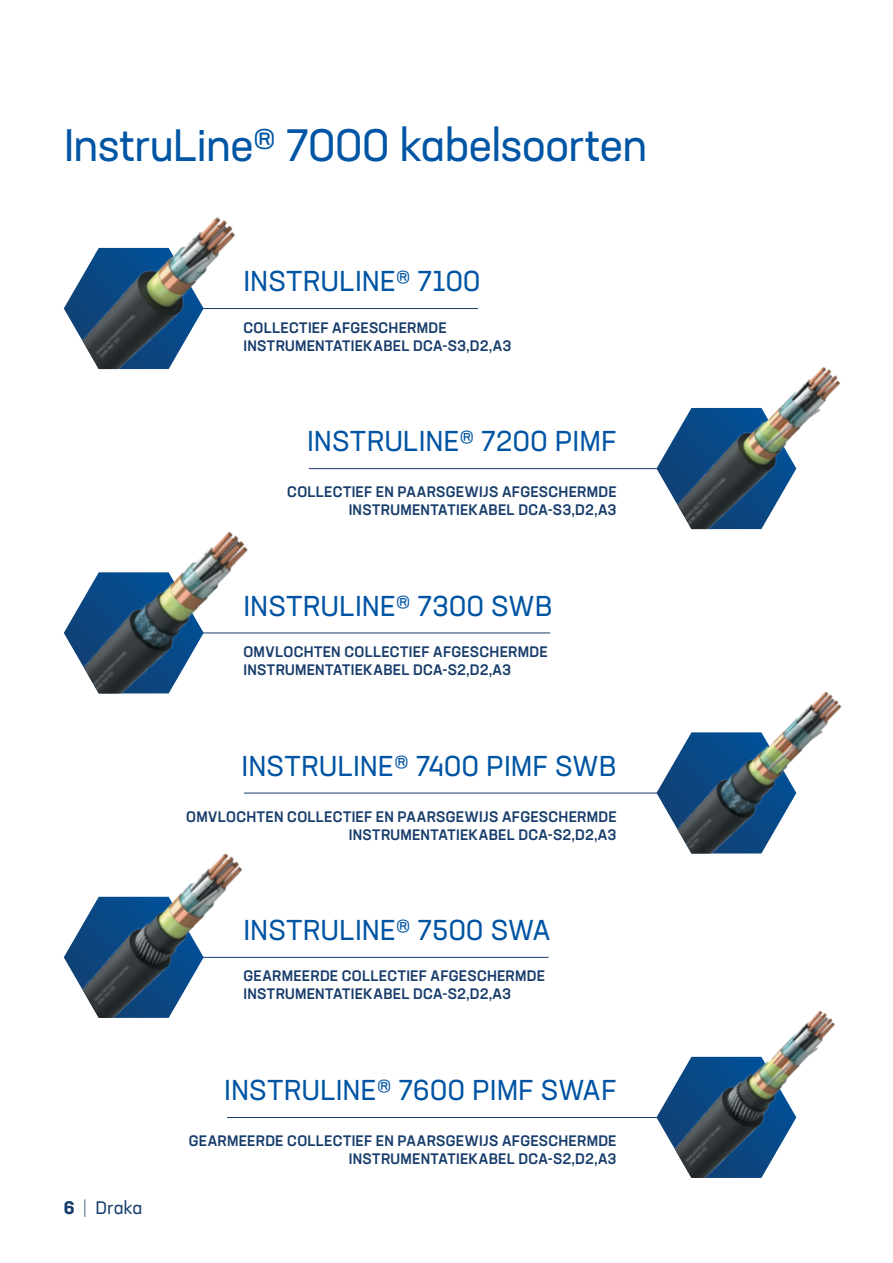
<style>
.page{position:relative;width:893px;height:1263px;background:#fff}
.page>*{position:absolute;margin:0;border:0;box-sizing:border-box;transform-origin:0 0}
.t1{font:45px "Neusa Next Std";letter-spacing:-.025em;color:#0155a5}
.t2{font:28.5px "Neusa Next Std";color:#0154a3}
.t3{font:18px "Neusa Next Std";letter-spacing:-.005em;color:#183d6c}
.t4{font:500 15px/18px "Neusa Next Std";letter-spacing:.02em;color:#183d6c}
.s1{font-weight:700}
.s2{font-weight:300}
</style>
<div class="page">
<hr style="left:203px;top:308px;width:275px;height:1px;background:#183d6c">
<img style="left:64px;top:217px;width:171px;height:152px">
<hr style="left:203px;top:633px;width:347px;height:1px;background:#183d6c">
<img style="left:64px;top:531px;width:209px;height:162px">
<hr style="left:203px;top:957px;width:346px;height:1px;background:#183d6c">
<img style="left:64px;top:853px;width:209px;height:165px">
<hr style="left:309px;top:468px;width:348px;height:1px;background:#183d6c">
<img style="left:656px;top:367px;width:184px;height:162px">
<hr style="left:244px;top:793px;width:413px;height:1px;background:#183d6c">
<img style="left:658px;top:691px;width:184px;height:162px">
<hr style="left:227px;top:1117px;width:430px;height:1px;background:#183d6c">
<img style="left:656px;top:1010px;width:179px;height:168px">
<h1 class="t1" style="left:64px;top:117px;width:585px">InstruLine® 7000 kabelsoorten</h1>
<h2 class="t2" style="left:243px;top:264px;width:239px">INSTRULINE® 7100</h2>
<p class="t4" style="left:243px;top:318px;width:269px">COLLECTIEF AFGESCHERMDE<br>INSTRUMENTATIEKABEL DCA-S3,D2,A3</p>
<h2 class="t2" style="left:307px;top:424px;width:311px">INSTRULINE® 7200 PIMF</h2>
<p class="t4" style="left:287px;top:483px;width:331px;text-align:right">COLLECTIEF EN PAARSGEWIJS AFGESCHERMDE<br>INSTRUMENTATIEKABEL DCA-S3,D2,A3</p>
<h2 class="t2" style="left:243px;top:588px;width:311px">INSTRULINE® 7300 SWB</h2>
<p class="t4" style="left:243px;top:642px;width:306px">OMVLOCHTEN COLLECTIEF AFGESCHERMDE<br>INSTRUMENTATIEKABEL DCA-S2,D2,A3</p>
<h2 class="t2" style="left:242px;top:748px;width:376px">INSTRULINE® 7400 PIMF SWB</h2>
<p class="t4" style="left:186px;top:807px;width:432px;text-align:right">OMVLOCHTEN COLLECTIEF EN PAARSGEWIJS AFGESCHERMDE<br>INSTRUMENTATIEKABEL DCA-S2,D2,A3</p>
<h2 class="t2" style="left:243px;top:912px;width:308px">INSTRULINE® 7500 SWA</h2>
<p class="t4" style="left:243px;top:967px;width:303px">GEARMEERDE COLLECTIEF AFGESCHERMDE<br>INSTRUMENTATIEKABEL DCA-S2,D2,A3</p>
<p class="t3" style="left:64px;top:1196px;width:80px"><span class="s1">6</span> <span class="s2">|</span> Draka</p>
<h2 class="t2" style="left:224px;top:1072px;width:394px">INSTRULINE® 7600 PIMF SWAF</h2>
<p class="t4" style="left:189px;top:1132px;width:429px;text-align:right">GEARMEERDE COLLECTIEF EN PAARSGEWIJS AFGESCHERMDE<br>INSTRUMENTATIEKABEL DCA-S2,D2,A3</p>
</div>
